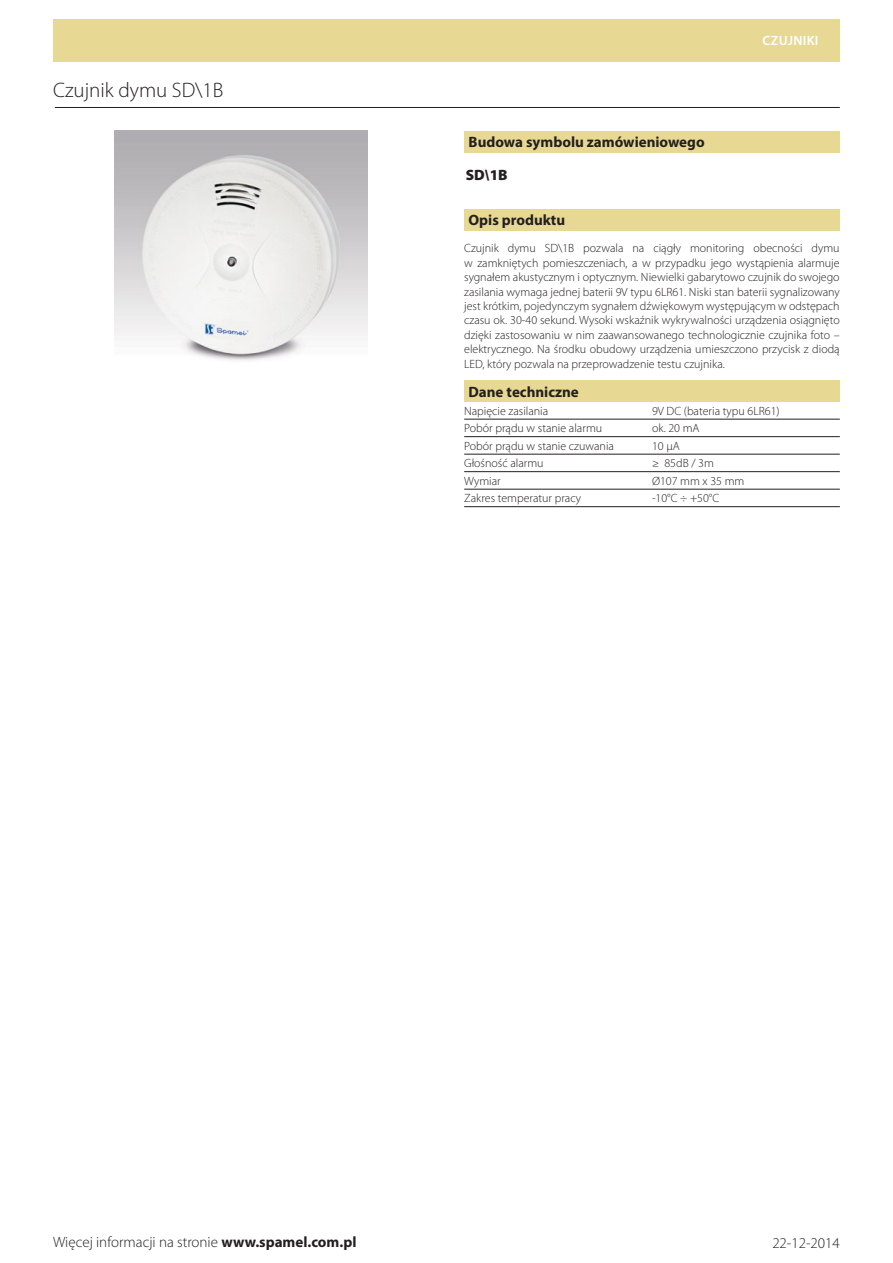
<style>
.page{position:relative;width:893px;height:1263px;background:#fff}
.page>*{position:absolute;margin:0;border:0;box-sizing:border-box;transform-origin:0 0}
.t1{font:300 21px "Myriad Pro";color:#231f20}
.Überschrift{font:700 15px "Myriad Pro";color:#231f20}
.t2{font:300 15px "Myriad Pro";color:#231f20}
.TS_Bestellschlüssel{font:900 15px "Myriad Pro";color:#231f20}
.t3{font:600 13.5px "Myriad Pro";letter-spacing:.02em;color:#fff}
.Text_normal_block{font:300 12px/14.4px "Myriad Pro";color:#231f20;text-align:justify}
.Tabellenkörper{font:300 12px "Myriad Pro";color:#231f20}
.s1{font-weight:700}
</style>
<div class="page">
<div style="left:53px;top:19px;width:787px;height:43px;background:#e7d893"></div>
<div style="left:464px;top:380px;width:376px;height:22px;background:#e7d893"></div>
<hr style="left:464px;top:419px;width:188px;height:1px;background:#231f20">
<hr style="left:652px;top:419px;width:188px;height:1px;background:#231f20">
<hr style="left:464px;top:436px;width:188px;height:1px;background:#231f20">
<hr style="left:652px;top:436px;width:188px;height:1px;background:#231f20">
<hr style="left:464px;top:454px;width:188px;height:1px;background:#231f20">
<hr style="left:652px;top:454px;width:188px;height:1px;background:#231f20">
<hr style="left:464px;top:471px;width:188px;height:1px;background:#231f20">
<hr style="left:652px;top:471px;width:188px;height:1px;background:#231f20">
<hr style="left:464px;top:489px;width:188px;height:1px;background:#231f20">
<hr style="left:652px;top:489px;width:188px;height:1px;background:#231f20">
<hr style="left:464px;top:506px;width:188px;height:1px;background:#231f20">
<hr style="left:652px;top:506px;width:188px;height:1px;background:#231f20">
<div style="left:464px;top:131px;width:376px;height:21px;background:#e7d893"></div>
<hr style="left:55px;top:107px;width:785px;height:1px;background:#231f20">
<div style="left:464px;top:209px;width:376px;height:21px;background:#e7d893"></div>
<img style="left:114px;top:131px;width:254px;height:230px">
<p class="t1" style="left:53px;top:78px;width:172px">Czujnik dymu SD\1B</p>
<p class="t3" style="left:763px;top:32px;width:57px">CZUJNIKI</p>
<p class="Überschrift" style="left:469px;top:132px;width:238px">Budowa symbolu zamówieniowego</p>
<p class="TS_Bestellschlüssel" style="left:466px;top:165px;width:44px">SD\1B</p>
<p class="Überschrift" style="left:468px;top:210px;width:98px">Opis produktu</p>
<p class="Text_normal_block" style="left:464px;top:241px;width:377px">Czujnik dymu SD\1B pozwala na ciągły monitoring obecności dymu w zamkniętych pomieszczeniach, a w przypadku jego wystąpienia alarmuje sygnałem akustycznym i optycznym. Niewielki gabarytowo czujnik do swojego zasilania wymaga jednej baterii 9V typu 6LR61. Niski stan baterii sygnalizowany jest krótkim, pojedynczym sygnałem dźwiękowym występującym w odstępach czasu ok. 30-40 sekund. Wysoki wskaźnik wykrywalności urządzenia osiągnięto dzięki zastosowaniu w nim zaawansowanego technologicznie czujnika foto – elektrycznego. Na środku obudowy urządzenia umieszczono przycisk z diodą LED, który pozwala na przeprowadzenie testu czujnika.</p>
<p class="Überschrift" style="left:468px;top:382px;width:112px">Dane techniczne</p>
<p class="Tabellenkörper" style="left:464px;top:404px;width:86px">Napięcie zasilania</p>
<p class="Tabellenkörper" style="left:652px;top:404px;width:129px">9V DC (bateria typu 6LR61)</p>
<p class="Tabellenkörper" style="left:464px;top:422px;width:139px">Pobór prądu w stanie alarmu</p>
<p class="Tabellenkörper" style="left:652px;top:422px;width:49px">ok. 20 mA</p>
<p class="Tabellenkörper" style="left:464px;top:439px;width:151px">Pobór prądu w stanie czuwania</p>
<p class="Tabellenkörper" style="left:652px;top:439px;width:29px">10 µA</p>
<p class="Tabellenkörper" style="left:464px;top:457px;width:81px">Głośność alarmu</p>
<p class="Tabellenkörper" style="left:652px;top:457px;width:63px">≥ 85dB / 3m</p>
<p class="Tabellenkörper" style="left:464px;top:474px;width:38px">Wymiar</p>
<p class="Tabellenkörper" style="left:652px;top:474px;width:94px">Ø107 mm x 35 mm</p>
<p class="Tabellenkörper" style="left:464px;top:492px;width:119px">Zakres temperatur pracy</p>
<p class="Tabellenkörper" style="left:652px;top:492px;width:69px">-10°C ÷ +50°C</p>
<p class="t2" style="left:53px;top:1234px;width:305px">Więcej informacji na stronie <span class="s1">www.spamel.com.pl</span></p>
<p class="t2" style="left:772px;top:1234px;width:69px">22-12-2014</p>
</div>
